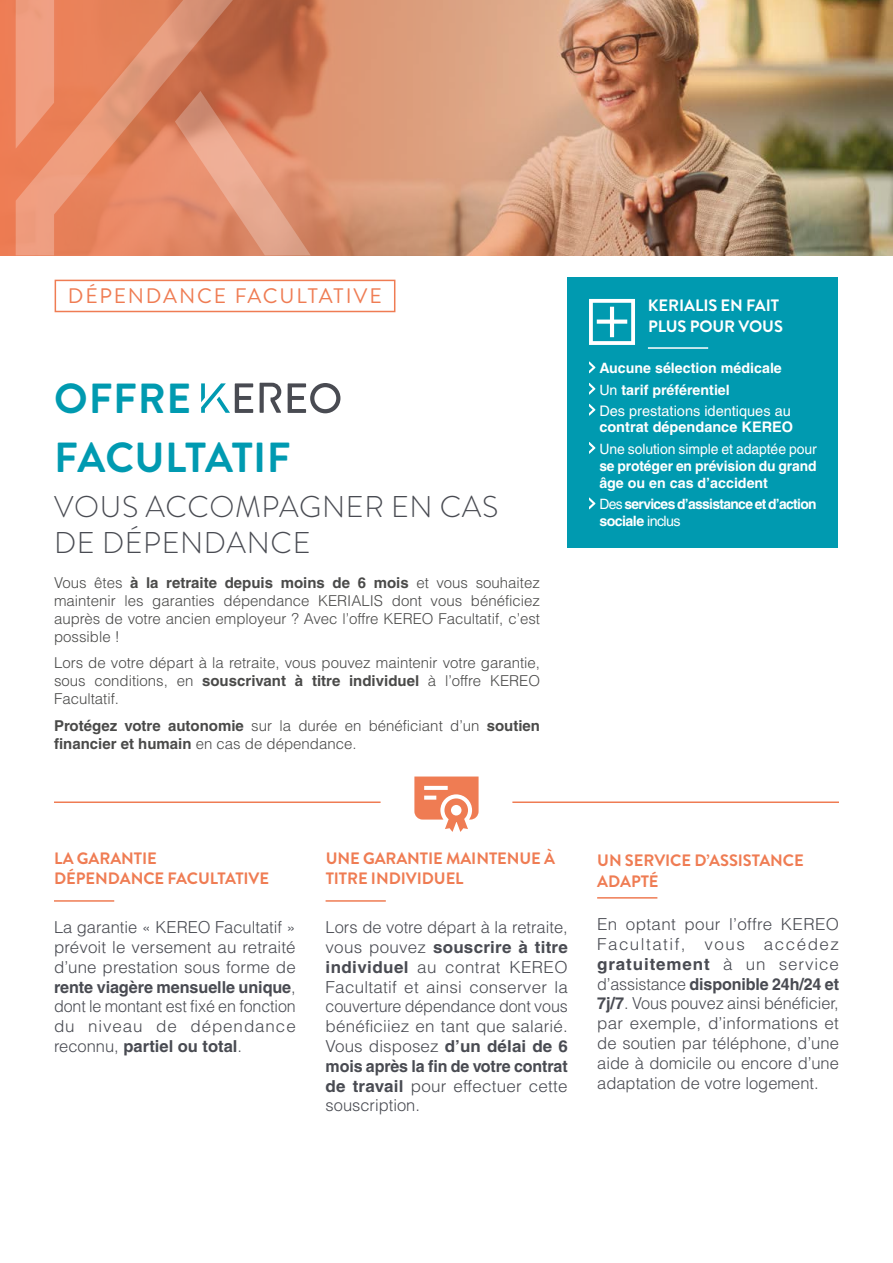
<style>
.page{position:relative;width:893px;height:1263px;background:#fff}
.page>*{position:absolute;margin:0;border:0;box-sizing:border-box;transform-origin:0 0}
.t1{font:700 42px "Brandon Grotesque";letter-spacing:.005em;color:#009ab1}
.t2{font:700 42px "Brandon Grotesque";letter-spacing:.02em;color:#009ab0}
.t3{font:300 30px/36px "Brandon Grotesque";letter-spacing:.02em;color:#494b52}
.t4{font:21px "Brandon Grotesque";letter-spacing:.085em;color:#ef7c53}
.t5{font:300 16.5px/19.8px "Helvetica LT Pro";color:#494b52;text-align:justify}
.t6{font:700 16.5px/20.2px "Brandon Grotesque";letter-spacing:-.005em;color:#ef7c53}
.t7{font:700 16.5px/20.2px "Brandon Grotesque";letter-spacing:-.005em;color:#fff}
.t8{font:300 15px/18px "Helvetica LT Pro";color:#4a4a49;text-align:justify}
.t9{font:700 15px/18px "Helvetica LT Pro";color:#4a4a49}
.t10{font:14.55px "Helvetica LT Pro";color:#fff}
.t11{font:700 14.55px "Helvetica LT Pro";color:#fff}
.t12{font:700 14.25px/21.3px "Helvetica LT Pro";letter-spacing:-.005em;color:#fff}
.t13{font:700 14.25px/17.1px "Helvetica LT Pro";letter-spacing:-.05em;color:#fff}
.t14{font:14.25px "Helvetica LT Pro";letter-spacing:-.005em;color:#fff}
.s1{font-weight:700}
.s2{font-weight:300}
.s3{font-weight:400}
</style>
<div class="page">
<hr style="left:54px;top:900px;width:60px;height:2px;background:#ef7c53">
<hr style="left:326px;top:900px;width:60px;height:2px;background:#ef7c53">
<hr style="left:597px;top:897px;width:60px;height:2px;background:#ef7c53">
<svg style="left:414px;top:776px;width:65px;height:56px"></svg>
<hr style="left:54px;top:801px;width:327px;height:2px;background:#ef7c53">
<hr style="left:512px;top:801px;width:327px;height:2px;background:#ef7c53">
<div style="left:55px;top:280px;width:340px;height:32px;border:2px solid #ef7c53"></div>
<svg style="left:201px;top:383px;width:52px;height:30px"></svg>
<svg style="left:288px;top:383px;width:52px;height:30px"></svg>
<svg style="left:260px;top:383px;width:21px;height:30px"></svg>
<div style="left:568px;top:278px;width:270px;height:270px;background:#009ab0"></div>
<svg style="left:589px;top:299px;width:46px;height:46px"></svg>
<hr style="left:648px;top:347px;width:60px;height:2px;background:#fff">
<svg style="left:589px;top:361px;width:6px;height:12px"></svg>
<svg style="left:589px;top:383px;width:6px;height:12px"></svg>
<svg style="left:589px;top:404px;width:6px;height:12px"></svg>
<svg style="left:589px;top:442px;width:6px;height:12px"></svg>
<svg style="left:589px;top:497px;width:6px;height:12px"></svg>
<img style="left:0;top:0;width:893px;height:255px">
<svg style="left:268px;top:91px;width:43px;height:164px;background:#da8d6c"></svg>
<svg style="left:16px;top:0;width:252px;height:255px;background:#e08867"></svg>
<p class="t4" style="left:68px;top:282px;width:315px">DÉPENDANCE FACULTATIVE</p>
<h1 class="t2" style="left:54px;top:369px;width:139px">OFFRE</h1>
<h1 class="t1" style="left:54px;top:428px;width:238px">FACULTATIF</h1>
<h2 class="t3" style="left:54px;top:489px;width:446px">VOUS ACCOMPAGNER EN CAS<br>DE DÉPENDANCE</h2>
<p class="t8" style="left:54px;top:573px;width:488px">Vous êtes <span class="s1">à la retraite depuis moins de 6 mois</span> et vous souhaitez maintenir les garanties dépendance KERIALIS dont vous bénéficiez auprès de votre ancien employeur ? Avec l’offre KEREO Facultatif, c’est possible !</p>
<p class="t8" style="left:54px;top:654px;width:488px">Lors de votre départ à la retraite, vous pouvez maintenir votre garantie, sous conditions, en <span class="s1">souscrivant à titre individuel</span> à l’offre KEREO Facultatif.</p>
<p class="t9" style="left:54px;top:716px;width:487px">Protégez votre autonomie <span class="s2">sur la durée en bénéficiant d’un</span> soutien financier et humain <span class="s2">en cas de dépendance.</span></p>
<p class="t7" style="left:648px;top:296px;width:137px">KERIALIS EN FAIT<br>PLUS POUR VOUS</p>
<p class="t12" style="left:599px;top:358px;width:184px">Aucune sélection médicale<br><span class="s3">Un</span> tarif préférentiel</p>
<p class="t10" style="left:599px;top:402px;width:193px">Des prestations identiques au</p>
<p class="t11" style="left:599px;top:418px;width:195px">contrat dépendance KEREO</p>
<p class="t14" style="left:599px;top:440px;width:219px">Une solution simple et adaptée pour</p>
<p class="t12" style="left:599px;top:457px;width:219px;line-height:17.1px">se protéger en prévision du grand âge ou en cas d’accident</p>
<p class="t13" style="left:599px;top:496px;width:219px"><span class="s3">Des</span> services d’assistance et d’action sociale <span class="s3">inclus</span></p>
<p class="t6" style="left:54px;top:848px;width:217px">LA GARANTIE<br>DÉPENDANCE FACULTATIVE</p>
<p class="t5" style="left:54px;top:917px;width:243px">La garantie « KEREO Facultatif » prévoit le versement au retraité d’une prestation sous forme de <span class="s1">rente viagère mensuelle unique</span>, dont le montant est fixé en fonction du niveau de dépendance reconnu, <span class="s1">partiel ou total</span>.</p>
<p class="t6" style="left:326px;top:848px;width:231px">UNE GARANTIE MAINTENUE À<br>TITRE INDIVIDUEL</p>
<p class="t5" style="left:326px;top:917px;width:244px">Lors de votre départ à la retraite, vous pouvez <span class="s1">souscrire à titre individuel</span> au contrat KEREO Facultatif et ainsi conserver la couverture dépendance dont vous bénéficiiez en tant que salarié.<br>Vous disposez <span class="s1">d’un délai de 6 mois après la fin de votre contrat de travail</span> pour effectuer cette souscription.</p>
<p class="t6" style="left:597px;top:850px;width:208px;line-height:21px">UN SERVICE D’ASSISTANCE<br>ADAPTÉ</p>
<p class="t5" style="left:597px;top:914px;width:243px">En optant pour l’offre KEREO Facultatif, vous accédez <span class="s1">gratuitement</span> à un service d’assistance <span class="s1">disponible 24h/24 et 7j/7</span>. Vous pouvez ainsi bénéficier, par exemple, d’informations et de soutien par téléphone, d’une aide à domicile ou encore d’une adaptation de votre logement.</p>
</div>
